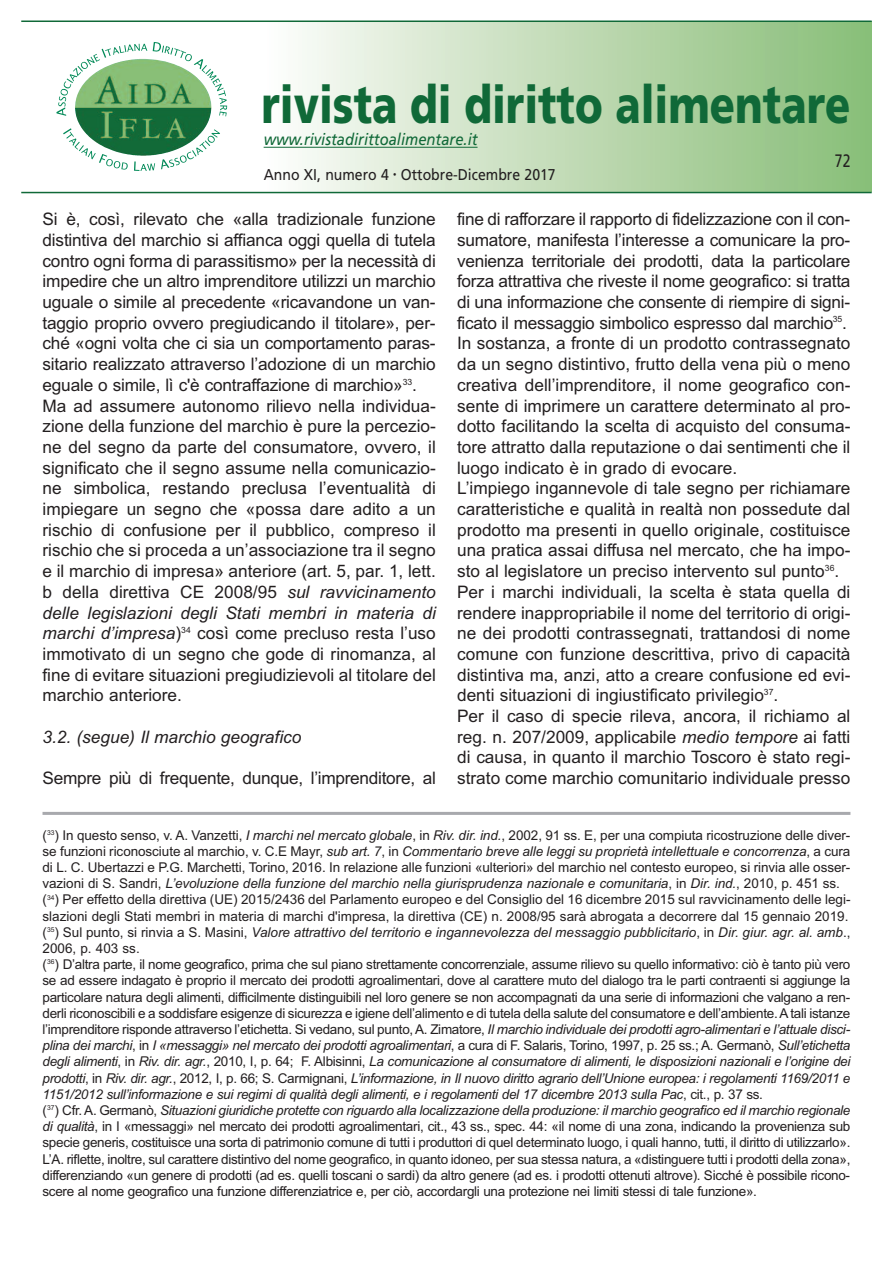
<style>
.page{position:relative;width:893px;height:1263px;background:#fff}
.page>*{position:absolute;margin:0;border:0;box-sizing:border-box;transform-origin:0 0}
.t1{font:900 52.5px "Frutiger";color:#106938;scale:.79 1}
.t2{font:18px "Frutiger";color:#231f20;scale:.78 1}
.t3{font:17.25px/20.7px "Arial";color:#231f20}
.t4{font:italic 17.25px "Arial";color:#231f20}
.t5{font:italic 16.5px "Frutiger";color:#106938;scale:.9 1}
.t6{font:15.6px "Frutiger";color:#231f20;scale:.9 1}
.t7{font:13.5px/16.2px "Arial";letter-spacing:-.02em;color:#231f20}
.s1{font-style:italic}
</style>
<div class="page">
<div style="left:264px;top:21px;width:608px;height:170px;background:linear-gradient(to right,#fdfcfa,#87bc76)"></div>
<hr style="left:21px;top:21px;width:851px;height:1px;background:#106938">
<hr style="left:21px;top:192px;width:851px;height:1px;background:#106938">
<hr style="left:264px;top:147px;width:214px;height:1px;background:#106938">
<hr style="left:43px;top:812px;width:807px;height:3px;background:#a8a9ad">
<img style="left:147px;top:59px;width:6px;height:37px">
<svg style="left:63px;top:128px;width:65px;height:42px"></svg>
<svg style="left:134px;top:161px;width:21px;height:10px"></svg>
<svg style="left:161px;top:129px;width:59px;height:40px"></svg>
<svg style="left:56px;top:44px;width:91px;height:72px"></svg>
<svg style="left:153px;top:42px;width:74px;height:74px"></svg>
<h1 class="t1" style="left:262px;top:84px;width:747px">rivista di diritto alimentare</h1>
<p class="t5" style="left:264px;top:133px;width:239px">www.rivistadirittoalimentare.it</p>
<p class="t6" style="left:264px;top:168px;width:326px">Anno XI, numero 4 <sup>•</sup> Ottobre-Dicembre 2017</p>
<h2 class="t2" style="left:835px;top:153px;width:22px">72</h2>
<p class="t3" style="left:43px;top:209px;width:395px">Si è, così, rilevato che «alla tradizionale funzione distintiva del marchio si affianca oggi quella di tutela contro ogni forma di parassitismo» per la necessità di impedire che un altro imprenditore utilizzi un marchio uguale o simile al precedente «ricavandone un van&shy;taggio proprio ovvero pregiudicando il titolare», per&shy;ché «ogni volta che ci sia un comportamento paras&shy;sitario realizzato attraverso l’adozione di un marchio eguale o simile, lì c'è contraffazione di marchio»<sup>33</sup>.<br>Ma ad assumere autonomo rilievo nella individua&shy;zione della funzione del marchio è pure la percezio&shy;ne del segno da parte del consumatore, ovvero, il significato che il segno assume nella comunicazio&shy;ne simbolica, restando preclusa l’eventualità di impiegare un segno che «possa dare adito a un rischio di confusione per il pubblico, compreso il rischio che si proceda a un’associazione tra il segno e il marchio di impresa» anteriore (art. 5, par. 1, lett. b della direttiva Ce 2008/95 <span class="s1">sul ravvicinamento delle legislazioni degli Stati membri in materia di marchi d’impresa</span>)<sup>34</sup> così come precluso resta l’uso immotivato di un segno che gode di rinomanza, al fine di evitare situazioni pregiudizievoli al titolare del marchio anteriore.</p>
<p class="t4" style="left:43px;top:727px;width:260px">3.2. (segue) Il marchio geografico</p>
<p class="t3" style="left:43px;top:768px;width:395px">Sempre più di frequente, dunque, l’imprenditore, al</p>
<p class="t3" style="left:457px;top:209px;width:395px">fine di rafforzare il rapporto di fidelizzazione con il con&shy;sumatore, manifesta l’interesse a comunicare la pro&shy;venienza territoriale dei prodotti, data la particolare forza attrattiva che riveste il nome geografico: si tratta di una informazione che consente di riempire di signi&shy;ficato il messaggio simbolico espresso dal marchio<sup>35</sup>.<br>In sostanza, a fronte di un prodotto contrassegnato da un segno distintivo, frutto della vena più o meno creativa dell’imprenditore, il nome geografico con&shy;sente di imprimere un carattere determinato al pro&shy;dotto facilitando la scelta di acquisto del consuma&shy;tore attratto dalla reputazione o dai sentimenti che il luogo indicato è in grado di evocare.<br>L’impiego ingannevole di tale segno per richiamare caratteristiche e qualità in realtà non possedute dal prodotto ma presenti in quello originale, costituisce una pratica assai diffusa nel mercato, che ha impo&shy;sto al legislatore un preciso intervento sul punto<sup>36</sup>.<br>Per i marchi individuali, la scelta è stata quella di rendere inappropriabile il nome del territorio di origi&shy;ne dei prodotti contrassegnati, trattandosi di nome comune con funzione descrittiva, privo di capacità distintiva ma, anzi, atto a creare confusione ed evi&shy;denti situazioni di ingiustificato privilegio<sup>37</sup>.<br>Per il caso di specie rileva, ancora, il richiamo al reg. n. 207/2009, applicabile <span class="s1">medio tempore</span> ai fatti di causa, in quanto il marchio Toscoro è stato regi&shy;strato come marchio comunitario individuale presso</p>
<p class="t7" style="left:42px;top:827px;width:809px">(<sup>33</sup>) In questo senso, v. A. vanzetti, <span class="s1">I marchi nel mercato globale</span>, in <span class="s1">Riv. dir. ind.</span>, 2002, 91 ss. e, per una compiuta ricostruzione delle diver&shy;se funzioni riconosciute al marchio, v. C.e Mayr, <span class="s1">sub art. 7</span>, in <span class="s1">Commentario breve alle leggi su proprietà intellettuale e concorrenza</span>, a cura di L. C. Ubertazzi e P.G. Marchetti, Torino, 2016. In relazione alle funzioni «ulteriori» del marchio nel contesto europeo, si rinvia alle osser&shy;vazioni di S. Sandri, <span class="s1">L’evoluzione della funzione del marchio nella giurisprudenza nazionale e comunitaria</span>, in <span class="s1">Dir. ind.</span>, 2010, p. 451 ss. (<sup>34</sup>) Per effetto della direttiva (Ue) 2015/2436 del Parlamento europeo e del Consiglio del 16 dicembre 2015 sul ravvicinamento delle legi&shy;slazioni degli Stati membri in materia di marchi d'impresa, la direttiva (Ce) n. 2008/95 sarà abrogata a decorrere dal 15 gennaio 2019. (<sup>35</sup>) Sul punto, si rinvia a S. Masini, <span class="s1">Valore attrattivo del territorio e ingannevolezza del messaggio pubblicitario</span>, in <span class="s1">Dir. giur. agr. al. amb</span>., 2006, p. 403 ss.<br>(<sup>36</sup>) D’altra parte, il nome geografico, prima che sul piano strettamente concorrenziale, assume rilievo su quello informativo: ciò è tanto più vero se ad essere indagato è proprio il mercato dei prodotti agroalimentari, dove al carattere muto del dialogo tra le parti contraenti si aggiunge la particolare natura degli alimenti, difficilmente distinguibili nel loro genere se non accompagnati da una serie di informazioni che valgano a ren&shy;derli riconoscibili e a soddisfare esigenze di sicurezza e igiene dell’alimento e di tutela della salute del consumatore e dell’ambiente. A tali istanze l’imprenditore risponde attraverso l’etichetta. Si vedano, sul punto, A. zimatore, <span class="s1">Il marchio individuale dei prodotti agro-alimentari e l’attuale disci&shy;plina dei marchi</span>, in <span class="s1">I «messaggi» nel mercato dei prodotti agroalimentari</span>, a cura di F. Salaris, Torino, 1997, p. 25 ss.; A. Germanò, <span class="s1">Sull’etichetta degli alimenti</span>, in <span class="s1">Riv. dir. agr.</span>, 2010, I, p. 64; F. Albisinni, <span class="s1">La comunicazione al consumatore di alimenti, le disposizioni nazionali e l’origine dei prodotti</span>, in <span class="s1">Riv. dir. agr.</span>, 2012, I, p. 66; S. Carmignani, <span class="s1">L’informazione, in Il nuovo diritto agrario dell’Unione europea: i regolamenti 1169/2011 e 1151/2012 sull’informazione e sui regimi di qualità degli alimenti, e i regolamenti del 17 dicembre 2013 sulla Pac</span>, cit., p. 37 ss.<br>(<sup>37</sup>) Cfr. A. Germanò, <span class="s1">Situazioni giuridiche protette con riguardo alla localizzazione della produzione: il marchio geografico ed il marchio regionale di qualità</span>, in I «messaggi» nel mercato dei prodotti agroalimentari, cit., 43 ss., spec. 44: «il nome di una zona, indicando la provenienza sub specie generis, costituisce una sorta di patrimonio comune di tutti i produttori di quel determinato luogo, i quali hanno, tutti, il diritto di utilizzarlo».<br>L’A. riflette, inoltre, sul carattere distintivo del nome geografico, in quanto idoneo, per sua stessa natura, a «distinguere tutti i prodotti della zona», differenziando «un genere di prodotti (ad es. quelli toscani o sardi) da altro genere (ad es. i prodotti ottenuti altrove). Sicché è possibile ricono&shy;scere al nome geografico una funzione differenziatrice e, per ciò, accordargli una protezione nei limiti stessi di tale funzione».</p>
</div>
